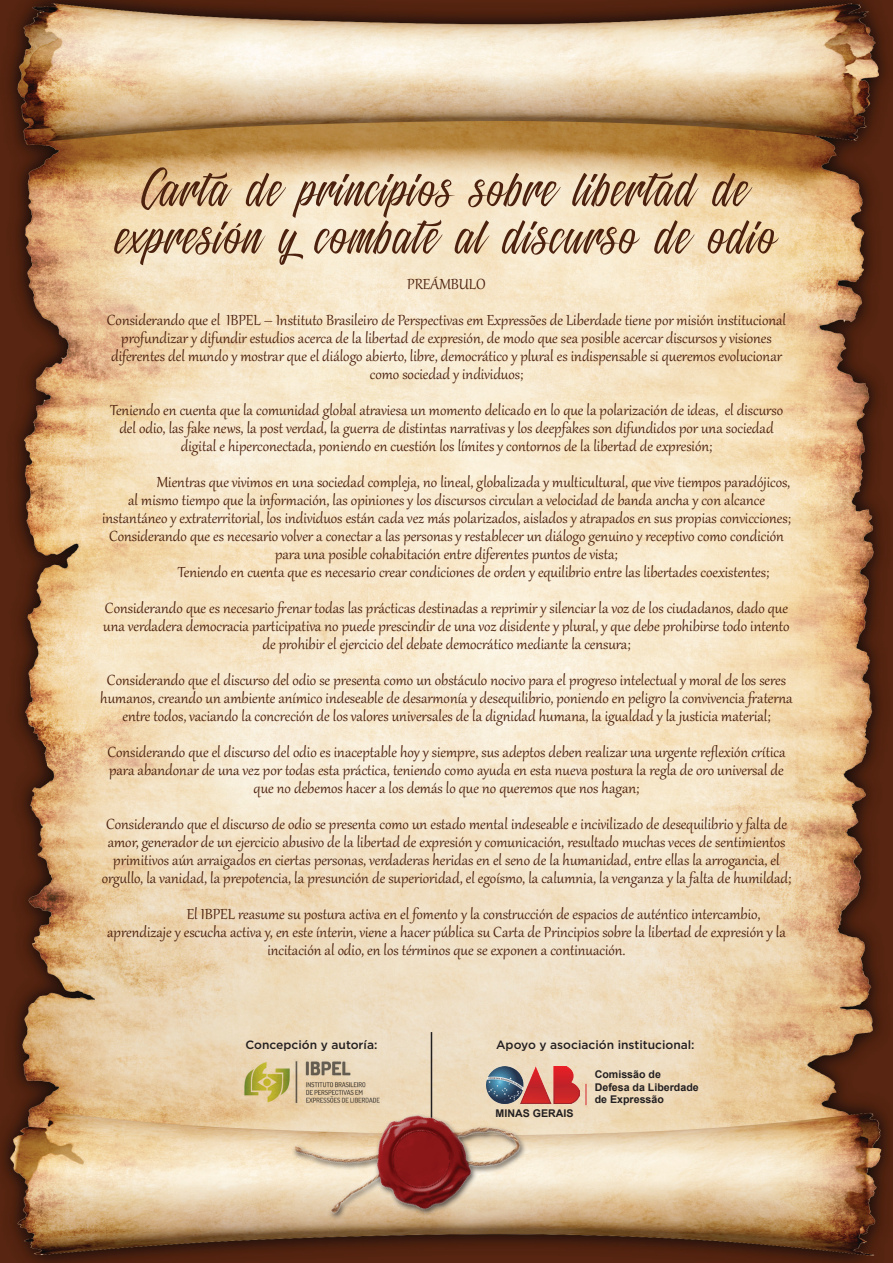
<style>
.page{position:relative;width:893px;height:1263px;background:#fff}
.page>*{position:absolute;margin:0;border:0;box-sizing:border-box;transform-origin:0 0}
.t1{font:81px "Black Sneakers";letter-spacing:.02em;color:#4c210e}
.t2{font:18px/18px "Gabriola";color:#4c210e;text-align:center}
.t3{font:500 12px "Gotham";color:#231f20}
.t4{font:700 10.65px/12.8px "Arial";color:#231f20}
</style>
<div class="page">
<img style="left:0;top:0;width:893px;height:1263px">
<img style="left:238px;top:1056px;width:31px;height:52px">
<img style="left:536px;top:1066px;width:44px;height:37px">
<svg style="left:585px;top:1084px;width:1px;height:21px"></svg>
<img style="left:269px;top:1032px;width:267px;height:231px">
<h1 class="t1" style="left:145px;top:146px;width:605px">Carta de principios sobre libertad de</h1>
<h1 class="t1" style="left:117px;top:193px;width:662px">expresión y combate al discurso de odio</h1>
<p class="t2" style="left:107px;top:265px;width:681px;line-height:36px">PREÁMBULO<br>Considerando que el IBPEL – Instituto Brasileiro de Perspectivas em Expressões de Liberdade tiene por misión institucional</p>
<p class="t2" style="left:111px;top:328px;width:672px">profundizar y difundir estudios acerca de la libertad de expresión, de modo que sea posible acercar discursos y visiones diferentes del mundo y mostrar que el diálogo abierto, libre, democrático y plural es indispensable si queremos evolucionar como sociedad y individuos;</p>
<p class="t2" style="left:110px;top:400px;width:675px">Teniendo en cuenta que la comunidad global atraviesa un momento delicado en lo que la polarización de ideas, el discurso del odio, las fake news, la post verdad, la guerra de distintas narrativas y los deepfakes son difundidos por una sociedad digital e hiperconectada, poniendo en cuestión los límites y contornos de la libertad de expresión;</p>
<p class="t2" style="left:157px;top:472px;width:635px">Mientras que vivimos en una sociedad compleja, no lineal, globalizada y multicultural, que vive tiempos paradójicos,</p>
<p class="t2" style="left:128px;top:490px;width:638px">al mismo tiempo que la información, las opiniones y los discursos circulan a velocidad de banda ancha y con alcance</p>
<p class="t2" style="left:102px;top:508px;width:690px">instantáneo y extraterritorial, los individuos están cada vez más polarizados, aislados y atrapados en sus propias convicciones;</p>
<p class="t2" style="left:109px;top:526px;width:676px">Considerando que es necesario volver a conectar a las personas y restablecer un diálogo genuino y receptivo como condición</p>
<p class="t2" style="left:275px;top:544px;width:344px">para una posible cohabitación entre diferentes puntos de vista;</p>
<p class="t2" style="left:178px;top:562px;width:593px">Teniendo en cuenta que es necesario crear condiciones de orden y equilibrio entre las libertades coexistentes;</p>
<p class="t2" style="left:103px;top:598px;width:688px">Considerando que es necesario frenar todas las prácticas destinadas a reprimir y silenciar la voz de los ciudadanos, dado que una verdadera democracia participativa no puede prescindir de una voz disidente y plural, y que debe prohibirse todo intento de prohibir el ejercicio del debate democrático mediante la censura;</p>
<p class="t2" style="left:100px;top:670px;width:694px">Considerando que el discurso del odio se presenta como un obstáculo nocivo para el progreso intelectual y moral de los seres humanos, creando un ambiente anímico indeseable de desarmonía y desequilibrio, poniendo en peligro la convivencia fraterna entre todos, vaciando la concreción de los valores universales de la dignidad humana, la igualdad y la justicia material;</p>
<p class="t2" style="left:107px;top:742px;width:679px">Considerando que el discurso del odio es inaceptable hoy y siempre, sus adeptos deben realizar una urgente reflexión crítica para abandonar de una vez por todas esta práctica, teniendo como ayuda en esta nueva postura la regla de oro universal de que no debemos hacer a los demás lo que no queremos que nos hagan;</p>
<p class="t2" style="left:102px;top:814px;width:691px">Considerando que el discurso de odio se presenta como un estado mental indeseable e incivilizado de desequilibrio y falta de amor, generador de un ejercicio abusivo de la libertad de expresión y comunicación, resultado muchas veces de sentimientos primitivos aún arraigados en ciertas personas, verdaderas heridas en el seno de la humanidad, entre ellas la arrogancia, el orgullo, la vanidad, la prepotencia, la presunción de superioridad, el egoísmo, la calumnia, la venganza y la falta de humildad;</p>
<p class="t2" style="left:187px;top:904px;width:575px">El IBPEL reasume su postura activa en el fomento y la construcción de espacios de auténtico intercambio,</p>
<p class="t2" style="left:107px;top:922px;width:680px">aprendizaje y escucha activa y, en este ínterin, viene a hacer pública su Carta de Principios sobre la libertad de expresión y la</p>
<p class="t2" style="left:267px;top:940px;width:360px">incitación al odio, en los términos que se exponen a continuación.</p>
<p class="t3" style="left:245px;top:1037px;width:133px">Concepción y autoría:</p>
<p class="t3" style="left:496px;top:1037px;width:200px">Apoyo y asociación institucional:</p>
<p class="t4" style="left:496px;top:1107px;width:79px">MINAS GERAIS</p>
<p class="t4" style="left:595px;top:1068px;width:105px">Comissão de<br>Defesa da Liberdade de Expressão</p>
</div>
